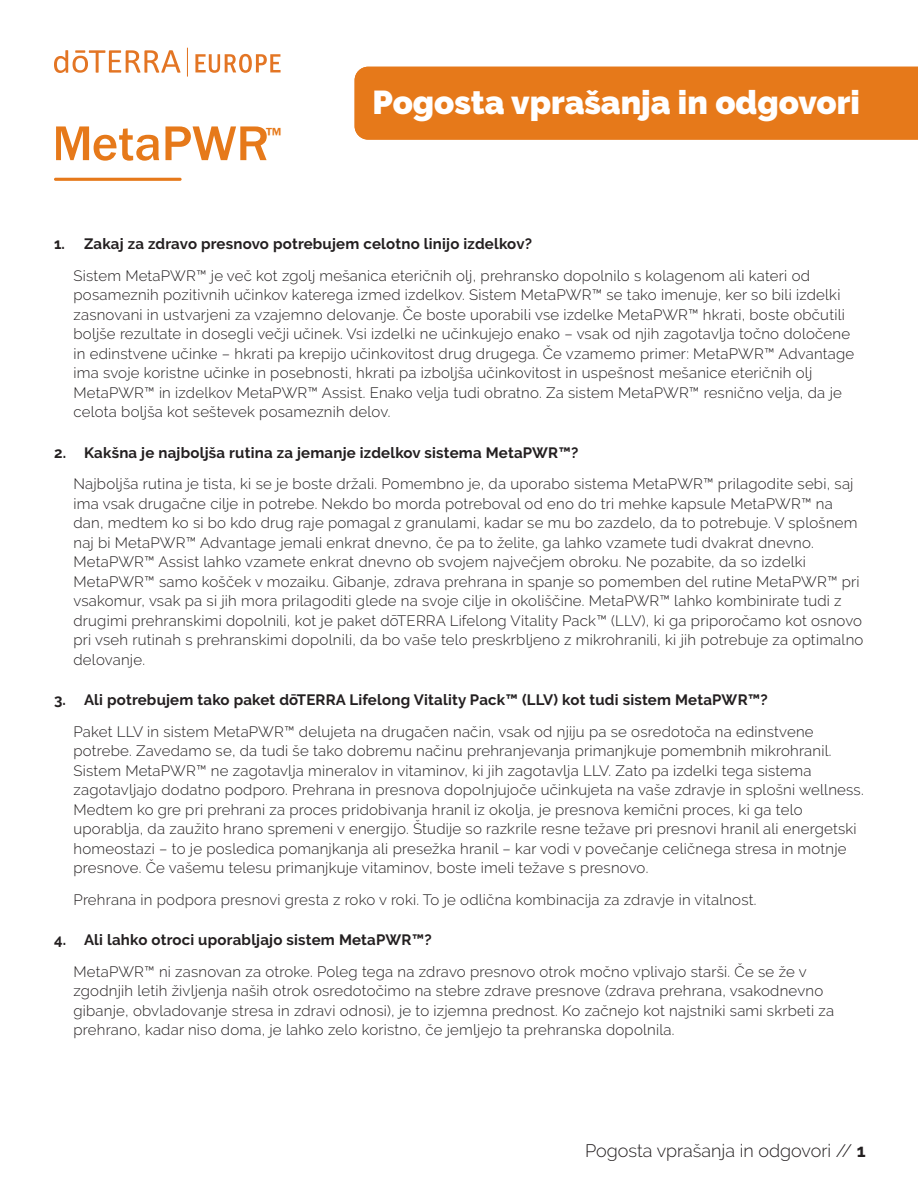
<style>
.page{position:relative;width:918px;height:1188px;background:#fff}
.page>*{position:absolute;margin:0;border:0;box-sizing:border-box;transform-origin:0 0}
.t1{font:500 50.55px "Franklin Gothic URW";color:#e6791a}
.t2{font:900 33px "Raleway";color:#fff}
.t3{font:500 19.65px "Franklin Gothic URW";color:#e6791a}
.t4{font:300 18px "Raleway";color:#231f20}
.Body{font:300 15px/19.5px "Raleway";letter-spacing:.015em;color:#231f20}
.t5{font:700 15px "Raleway";letter-spacing:.015em;color:#231f20}
.s1{font-weight:700}
</style>
<div class="page">
<hr style="left:54px;top:178px;width:128px;height:3px;background:#e6791a;border-radius:2px">
<div style="left:355px;top:67px;width:563px;height:73px;background:#e6791a"></div>
<svg style="left:195px;top:54px;width:86px;height:19px"></svg>
<svg style="left:54px;top:50px;width:126px;height:23px"></svg>
<svg style="left:187px;top:48px;width:1px;height:29px"></svg>
<h1 class="t1" style="left:52px;top:112px;width:218px">MetaPWR</h1>
<h3 class="t3" style="left:266px;top:122px;width:17px">™</h3>
<p class="t2" style="left:373px;top:83px;width:489px">Pogosta vprašanja in odgovori</p>
<p class="t5" style="left:54px;top:235px;width:480px">1. Zakaj za zdravo presnovo potrebujem celotno linijo izdelkov?</p>
<p class="Body" style="left:74px;top:266px;width:782px">Sistem MetaPWR™ je več kot zgolj mešanica eteričnih olj, prehransko dopolnilo s kolagenom ali kateri od posameznih pozitivnih učinkov katerega izmed izdelkov. Sistem MetaPWR™ se tako imenuje, ker so bili izdelki zasnovani in ustvarjeni za vzajemno delovanje. Če boste uporabili vse izdelke MetaPWR™ hkrati, boste občutili boljše rezultate in dosegli večji učinek. Vsi izdelki ne učinkujejo enako – vsak od njih zagotavlja točno določene in edinstvene učinke – hkrati pa krepijo učinkovitost drug drugega. Če vzamemo primer: MetaPWR™ Advantage ima svoje koristne učinke in posebnosti, hkrati pa izboljša učinkovitost in uspešnost mešanice eteričnih olj MetaPWR™ in izdelkov MetaPWR™ Assist. Enako velja tudi obratno. Za sistem MetaPWR™ resnično velja, da je celota boljša kot seštevek posameznih delov.</p>
<p class="t5" style="left:54px;top:444px;width:526px">2. Kakšna je najboljša rutina za jemanje izdelkov sistema MetaPWR™?</p>
<p class="Body" style="left:74px;top:474px;width:791px">Najboljša rutina je tista, ki se je boste držali. Pomembno je, da uporabo sistema MetaPWR™ prilagodite sebi, saj ima vsak drugačne cilje in potrebe. Nekdo bo morda potreboval od eno do tri mehke kapsule MetaPWR™ na dan, medtem ko si bo kdo drug raje pomagal z granulami, kadar se mu bo zazdelo, da to potrebuje. V splošnem naj bi MetaPWR™ Advantage jemali enkrat dnevno, če pa to želite, ga lahko vzamete tudi dvakrat dnevno.<br>MetaPWR™ Assist lahko vzamete enkrat dnevno ob svojem največjem obroku. Ne pozabite, da so izdelki MetaPWR™ samo košček v mozaiku. Gibanje, zdrava prehrana in spanje so pomemben del rutine MetaPWR™ pri vsakomur, vsak pa si jih mora prilagoditi glede na svoje cilje in okoliščine. MetaPWR™ lahko kombinirate tudi z drugimi prehranskimi dopolnili, kot je paket dōTERRA Lifelong Vitality Pack™ (LLV), ki ga priporočamo kot osnovo pri vseh rutinah s prehranskimi dopolnili, da bo vaše telo preskrbljeno z mikrohranili, ki jih potrebuje za optimalno delovanje.</p>
<p class="t5" style="left:54px;top:691px;width:715px">3. Ali potrebujem tako paket dōTERRA Lifelong Vitality Pack™ (LLV) kot tudi sistem MetaPWR™?</p>
<p class="Body" style="left:74px;top:722px;width:792px">Paket LLV in sistem MetaPWR™ delujeta na drugačen način, vsak od njiju pa se osredotoča na edinstvene potrebe. Zavedamo se, da tudi še tako dobremu načinu prehranjevanja primanjkuje pomembnih mikrohranil.<br>Sistem MetaPWR™ ne zagotavlja mineralov in vitaminov, ki jih zagotavlja LLV. Zato pa izdelki tega sistema zagotavljajo dodatno podporo. Prehrana in presnova dopolnjujoče učinkujeta na vaše zdravje in splošni wellness.<br>Medtem ko gre pri prehrani za proces pridobivanja hranil iz okolja, je presnova kemični proces, ki ga telo uporablja, da zaužito hrano spremeni v energijo. Študije so razkrile resne težave pri presnovi hranil ali energetski homeostazi – to je posledica pomanjkanja ali presežka hranil – kar vodi v povečanje celičnega stresa in motnje presnove. Če vašemu telesu primanjkuje vitaminov, boste imeli težave s presnovo.</p>
<p class="Body" style="left:74px;top:890px;width:685px">Prehrana in podpora presnovi gresta z roko v roki. To je odlična kombinacija za zdravje in vitalnost.</p>
<p class="t5" style="left:54px;top:931px;width:379px">4. Ali lahko otroci uporabljajo sistem MetaPWR™?</p>
<p class="Body" style="left:74px;top:962px;width:762px">MetaPWR™ ni zasnovan za otroke. Poleg tega na zdravo presnovo otrok močno vplivajo starši. Če se že v zgodnjih letih življenja naših otrok osredotočimo na stebre zdrave presnove (zdrava prehrana, vsakodnevno gibanje, obvladovanje stresa in zdravi odnosi), je to izjemna prednost. Ko začnejo kot najstniki sami skrbeti za prehrano, kadar niso doma, je lahko zelo koristno, če jemljejo ta prehranska dopolnila.</p>
<p class="t4" style="left:585px;top:1140px;width:282px">Pogosta vprašanja in odgovori // <span class="s1">1</span></p>
</div>
